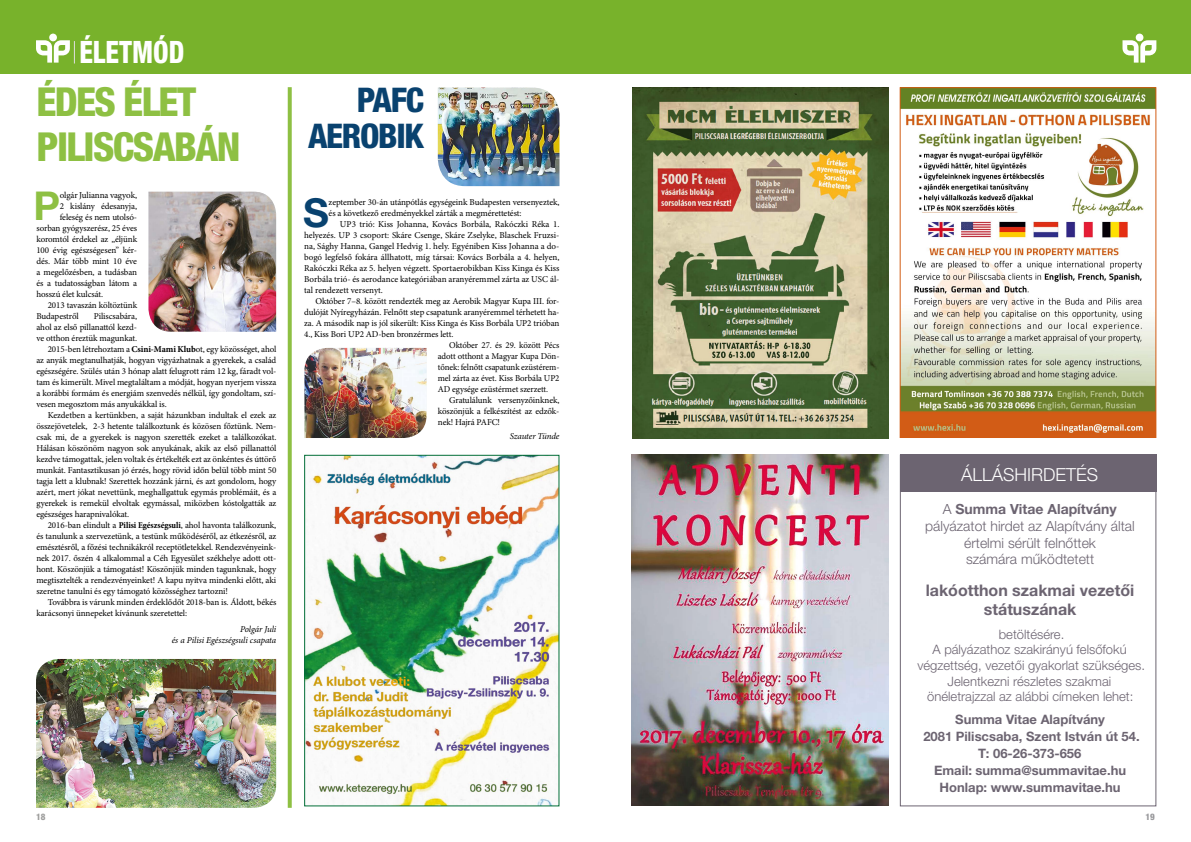
<style>
.page{position:relative;width:1191px;height:842px;background:#fff}
.page>*{position:absolute;margin:0;border:0;box-sizing:border-box;transform-origin:0 0}
.t1{font:800 condensed 40px/45px "Helvetica Neue LT Pro";letter-spacing:-.04em;color:#8ec043}
.t2{font:700 39.8px "Helvetica Neue LT Pro";color:#8ec043}
.t3{font:700 39.8px "Helvetica Neue LT Pro";color:#09426f}
.t4{font:800 condensed 34px/36px "Helvetica Neue LT Pro";letter-spacing:-.04em;color:#09426f;text-align:right}
.t5{font:800 condensed 30.9px "Helvetica Neue LT Pro";color:#fff;scale:.88 1}
.t6{font:300 18px "Helvetica Neue LT Pro";color:#fff}
.t7{font:700 16px/19.2px "Helvetica Neue LT Pro";color:#6c6471;text-align:center}
.t8{font:300 14px/16.8px "Helvetica Neue LT Pro";color:#6c6471;text-align:center}
.t9{font:300 13px/15.6px "Helvetica Neue LT Pro";color:#6c6471;text-align:center}
.t10{font:700 13px/17px "Helvetica Neue LT Pro";color:#6c6471;text-align:center}
.t11{font:9px/11px "Minion Pro";letter-spacing:-.01em;color:#000}
.t12{font:italic 9px/11px "Minion Pro";letter-spacing:-.01em;color:#000;text-align:right}
.t13{font:800 condensed 9px "Helvetica Neue LT Pro";color:#9d9d9c}
.t14{font:800 condensed 9px "Helvetica Neue LT Pro";color:#98989b}
.s1{font-weight:700}
.s2{font-weight:700;font-stretch:condensed}
</style>
<div class="page">
<div style="left:0;top:0;width:1191px;height:74px;background:#78b22b"></div>
<div style="left:49px;top:34px;width:8px;height:7px;background:#fff;border-radius:50%"></div>
<svg style="left:36px;top:40px;width:39px;height:24px"></svg>
<div style="left:1135px;top:34px;width:8px;height:7px;background:#fff;border-radius:50%"></div>
<svg style="left:1122px;top:40px;width:34px;height:23px"></svg>
<img style="left:632px;top:88px;width:256px;height:350px">
<img style="left:901px;top:89px;width:253px;height:347px">
<div style="left:899px;top:87px;width:257px;height:351px;border:1px solid #d25c14"></div>
<img style="left:631px;top:455px;width:257px;height:351px">
<div style="left:900px;top:455px;width:256px;height:37px;background:#6c6471"></div>
<div style="left:900px;top:455px;width:256px;height:351px;border:1px solid #6c6471"></div>
<img style="left:36px;top:659px;width:240px;height:149px">
<img style="left:148px;top:192px;width:128px;height:140px">
<img style="left:306px;top:457px;width:251px;height:347px">
<div style="left:304px;top:455px;width:255px;height:351px;border:1px solid #026e37"></div>
<img style="left:438px;top:88px;width:121px;height:98px">
<img style="left:304px;top:348px;width:122px;height:90px">
<svg style="left:288px;top:87px;width:4px;height:721px;background:#95c34e"></svg>
<h3 class="t5" style="left:79px;top:33px;width:121px">ÉLETMÓD</h3>
<h1 class="t1" style="left:36px;top:79px;width:206px">ÉDES ÉLET<br>PILISCSABÁN</h1>
<h3 class="t4" style="left:308px;top:81px;width:117px">PAFC<br>AEROBIK</h3>
<h2 class="t2" style="left:34px;top:181px;width:28px">P</h2>
<p class="t11" style="left:60px;top:190px;width:79px">olgár Julianna vagyok,</p>
<p class="t11" style="left:60px;top:201px;width:79px">2 kislány édesanyja,</p>
<p class="t11" style="left:60px;top:212px;width:79px">feleség és nem utolsó-</p>
<p class="t11" style="left:36px;top:223px;width:102px">sorban gyógyszerész, 25 éves</p>
<p class="t11" style="left:36px;top:234px;width:102px">koromtól érdekel az „éljünk</p>
<p class="t11" style="left:36px;top:245px;width:102px">100 évig egészségesen” kér-</p>
<p class="t11" style="left:36px;top:256px;width:102px">dés. Már több mint 10 éve</p>
<p class="t11" style="left:36px;top:267px;width:102px">a megelőzésben, a tudásban</p>
<p class="t11" style="left:36px;top:278px;width:102px">és a tudatosságban látom a</p>
<p class="t11" style="left:36px;top:289px;width:68px">hosszú élet kulcsát.</p>
<p class="t11" style="left:48px;top:300px;width:91px">2013 tavaszán költöztünk</p>
<p class="t11" style="left:36px;top:311px;width:44px">Budapestről</p>
<p class="t11" style="left:94px;top:311px;width:45px">Piliscsabára,</p>
<p class="t11" style="left:36px;top:322px;width:102px">ahol az első pillanattól kezd-</p>
<p class="t11" style="left:36px;top:333px;width:102px">ve otthon éreztük magunkat.</p>
<p class="t11" style="left:48px;top:344px;width:230px">2015-ben létrehoztam a <span class="s1">Csini-Mami Klub</span>ot, egy közösséget, ahol</p>
<p class="t11" style="left:36px;top:355px;width:241px">az anyák megtanulhatják, hogyan vigyázhatnak a gyerekek, a család</p>
<p class="t11" style="left:36px;top:366px;width:241px">egészségére. Szülés után 3 hónap alatt felugrott rám 12 kg, fáradt vol-</p>
<p class="t11" style="left:36px;top:377px;width:241px">tam és kimerült. Mivel megtaláltam a módját, hogyan nyerjem vissza</p>
<p class="t11" style="left:36px;top:388px;width:241px">a korábbi formám és energiám szenvedés nélkül, így gondoltam, szí-</p>
<p class="t11" style="left:36px;top:399px;width:132px">vesen megosztom más anyukákkal is.</p>
<p class="t11" style="left:48px;top:410px;width:230px">Kezdetben a kertünkben, a saját házunkban indultak el ezek az</p>
<p class="t11" style="left:36px;top:421px;width:241px">összejövetelek, 2-3 hetente találkoztunk és közösen főztünk. Nem-</p>
<p class="t11" style="left:36px;top:432px;width:241px">csak mi, de a gyerekek is nagyon szerették ezeket a találkozókat.</p>
<p class="t11" style="left:36px;top:443px;width:241px">Hálásan köszönöm nagyon sok anyukának, akik az első pillanattól</p>
<p class="t11" style="left:36px;top:454px;width:241px">kezdve támogattak, jelen voltak és értékelték ezt az önkéntes és úttörő</p>
<p class="t11" style="left:36px;top:465px;width:241px">munkát. Fantasztikusan jó érzés, hogy rövid időn belül több mint 50</p>
<p class="t11" style="left:36px;top:476px;width:241px">tagja lett a klubnak! Szerettek hozzánk járni, és azt gondolom, hogy</p>
<p class="t11" style="left:36px;top:487px;width:241px">azért, mert jókat nevettünk, meghallgattuk egymás problémáit, és a</p>
<p class="t11" style="left:36px;top:498px;width:241px">gyerekek is remekül elvoltak egymással, miközben kóstolgatták az</p>
<p class="t11" style="left:36px;top:509px;width:94px">egészséges harapnivalókat.</p>
<p class="t11" style="left:48px;top:520px;width:230px">2016-ban elindult a <span class="s2">Pilisi Egészségsuli</span>, ahol havonta találkozunk,</p>
<p class="t11" style="left:36px;top:531px;width:241px">és tanulunk a szervezetünk, a testünk működéséről, az étkezésről, az</p>
<p class="t11" style="left:36px;top:542px;width:241px">emésztésről, a főzési technikákról receptötletekkel. Rendezvényeink-</p>
<p class="t11" style="left:36px;top:553px;width:241px">nek 2017. őszén 4 alkalommal a Céh Egyesület székhelye adott ott-</p>
<p class="t11" style="left:36px;top:564px;width:241px">hont. Köszönjük a támogatást! Köszönjük minden tagunknak, hogy</p>
<p class="t11" style="left:36px;top:575px;width:241px">megtisztelték a rendezvényeinket! A kapu nyitva mindenki előtt, aki</p>
<p class="t11" style="left:36px;top:586px;width:193px">szeretne tanulni és egy támogató közösséghez tartozni!</p>
<p class="t11" style="left:48px;top:597px;width:230px">Továbbra is várunk minden érdeklődőt 2018-ban is. Áldott, békés</p>
<p class="t11" style="left:36px;top:608px;width:152px">karácsonyi ünnepeket kívánunk szeretettel:</p>
<p class="t12" style="left:172px;top:624px;width:106px">Polgár Juli<br>és a Pilisi Egészségsuli csapata</p>
<h2 class="t3" style="left:303px;top:188px;width:27px">S</h2>
<p class="t11" style="left:329px;top:196px;width:232px">zeptember 30-án utánpótlás egységeink Budapesten versenyeztek, és a következő eredményekkel zárták a megmérettetést:</p>
<p class="t11" style="left:304px;top:218px;width:257px;text-align:justify;text-indent:36px">UP3 trió: Kiss Johanna, Kovács Borbála, Rakóczki Réka 1. helyezés. UP 3 csoport: Skáre Csenge, Skáre Zselyke, Blaschek Fruzsi&shy;na, Sághy Hanna, Gangel Hedvig 1. hely. Egyéniben Kiss Johanna a do&shy;bogó legfelső fokára állhatott, míg társai: Kovács Borbála a 4. helyen, Rakóczki Réka az 5. helyen végzett. Sportaerobikban Kiss Kinga és Kiss Borbála trió- és aerodance kategóriában aranyéremmel zárta az USC ál&shy;tal rendezett versenyt.</p>
<p class="t11" style="left:315px;top:295px;width:245px">Október 7–8. között rendezték meg az Aerobik Magyar Kupa III. for-</p>
<p class="t11" style="left:304px;top:306px;width:257px">dulóját Nyíregyházán. Felnőtt step csapatunk aranyéremmel térhetett ha-</p>
<p class="t11" style="left:304px;top:317px;width:257px">za. A második nap is jól sikerült: Kiss Kinga és Kiss Borbála UP2 trióban</p>
<p class="t11" style="left:304px;top:328px;width:151px">4., Kiss Bori UP2 AD-ben bronzérmes lett.</p>
<p class="t11" style="left:449px;top:339px;width:112px">Október 27. és 29. között Pécs</p>
<p class="t11" style="left:438px;top:350px;width:123px">adott otthont a Magyar Kupa Dön-</p>
<p class="t11" style="left:438px;top:361px;width:123px">tőnek: felnőtt csapatunk ezüstérem-</p>
<p class="t11" style="left:438px;top:372px;width:123px">mel zárta az évet. Kiss Borbála UP2</p>
<p class="t11" style="left:438px;top:383px;width:112px">AD egysége ezüstérmet szerzett.</p>
<p class="t11" style="left:449px;top:394px;width:112px">Gratulálunk versenyzőinknek,</p>
<p class="t11" style="left:438px;top:405px;width:123px">köszönjük a felkészítést az edzők-</p>
<p class="t11" style="left:438px;top:416px;width:64px">nek! Hajrá PAFC!</p>
<p class="t12" style="left:509px;top:430px;width:51px">Szauter Tünde</p>
<h3 class="t6" style="left:961px;top:463px;width:139px">ÁLLÁSHIRDETÉS</h3>
<h3 class="t8" style="left:925px;top:500px;width:211px">A <span class="s1">Summa Vitae Alapítvány </span>pályázatot hirdet az Alapítvány által értelmi sérült felnőttek<br>számára működtetett</h3>
<h3 class="t7" style="left:925px;top:580px;width:210px">lakóotthon szakmai vezetői státuszának</h3>
<h3 class="t9" style="left:917px;top:626px;width:229px">betöltésére.<br>A pályázathoz szakirányú felsőfokú végzettség, vezetői gyakorlat szükséges.<br>Jelentkezni részletes szakmai önéletrajzzal az alábbi címeken lehet:</h3>
<h3 class="t10" style="left:923px;top:710px;width:218px">Summa Vitae Alapítvány<br>2081 Piliscsaba, Szent István út 54.<br>T: 06-26-373-656<br>Email: summa@summavitae.hu<br>Honlap: www.summavitae.hu</h3>
<p class="t13" style="left:36px;top:811px;width:11px">18</p>
<p class="t14" style="left:1145px;top:811px;width:11px">19</p>
</div>
